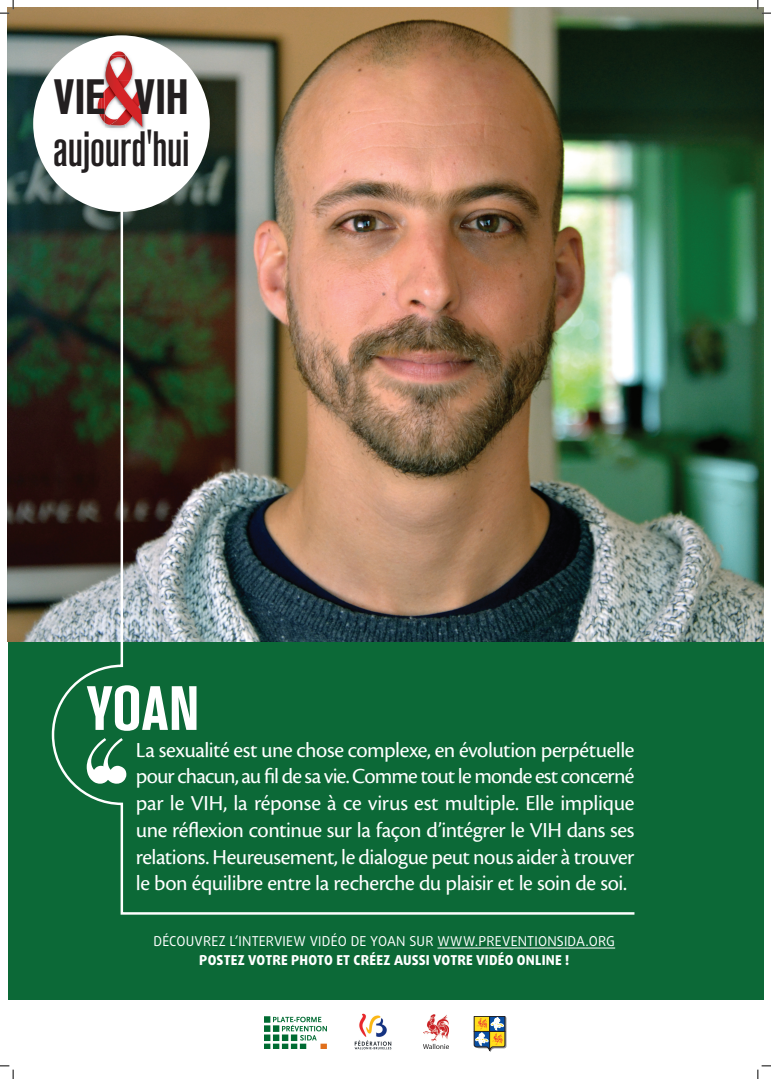
<style>
.page{position:relative;width:771px;height:1079px;background:#fff}
.page>*{position:absolute;margin:0;border:0;box-sizing:border-box;transform-origin:0 0}
.t1{font:700 condensed 61.88px "Akzidenz Grotesk BQ";color:#fff}
.t2{font:500 condensed 49.12px "Akzidenz Grotesk BQ";letter-spacing:-.01em;color:#231f20}
.t3{font:700 condensed 49.12px "Akzidenz Grotesk BQ";letter-spacing:-.005em;color:#231f20}
.t4{font:22.25px/26.8px "Cronos Pro";letter-spacing:-.02em;color:#fff;text-align:justify}
.t5{font:13.62px/18.6px "Daxline Pro";letter-spacing:.015em;color:#fff;text-align:center}
.s1{font-weight:800}
</style>
<div class="page">
<img style="left:354px;top:1013px;width:38px;height:37px">
<img style="left:423px;top:1014px;width:25px;height:34px">
<img style="left:264px;top:1016px;width:62px;height:32px">
<svg style="left:474px;top:1016px;width:32px;height:36px"></svg>
<div style="left:8px;top:622px;width:755px;height:377px;background:#0c6937"></div>
<img style="left:8px;top:8px;width:755px;height:633px">
<hr style="left:437px;top:947px;width:178px;height:1px;background:#fff">
<div style="left:33px;top:35px;width:177px;height:177px;background:#fff;border-radius:50%"></div>
<img style="left:142px;top:84px;width:4px;height:46px">
<svg style="left:97px;top:51px;width:45px;height:79px"></svg>
<img style="left:50px;top:204px;width:586px;height:711px">
<svg style="left:0;top:0;width:14px;height:14px"></svg>
<svg style="left:0;top:1065px;width:14px;height:14px"></svg>
<svg style="left:757px;top:0;width:13px;height:14px"></svg>
<svg style="left:757px;top:1065px;width:13px;height:14px"></svg>
<p class="t3" style="left:54px;top:69px;width:137px">VIE VIH</p>
<p class="t2" style="left:53px;top:122px;width:138px">aujourd'hui</p>
<p class="t1" style="left:87px;top:673px;width:114px">YOAN</p>
<p class="t4" style="left:136px;top:736px;width:500px">La sexualité est une chose complexe, en évolution perpétuelle pour chacun, au fil de sa vie. Comme tout le monde est concerné par le VIH, la réponse à ce virus est multiple. Elle implique une réflexion continue sur la façon d’intégrer le VIH dans ses relations. Heureusement, le dialogue peut nous aider à trouver le bon équilibre entre la recherche du plaisir et le soin de soi.</p>
<p class="t5" style="left:153px;top:932px;width:463px">DÉCOUVREZ L’INTERVIEW VIDÉO DE YOAN SUR WWW.PREVENTIONSIDA.ORG<br><span class="s1">POSTEZ VOTRE PHOTO ET CRÉEZ AUSSI VOTRE VIDÉO ONLINE !</span></p>
</div>
